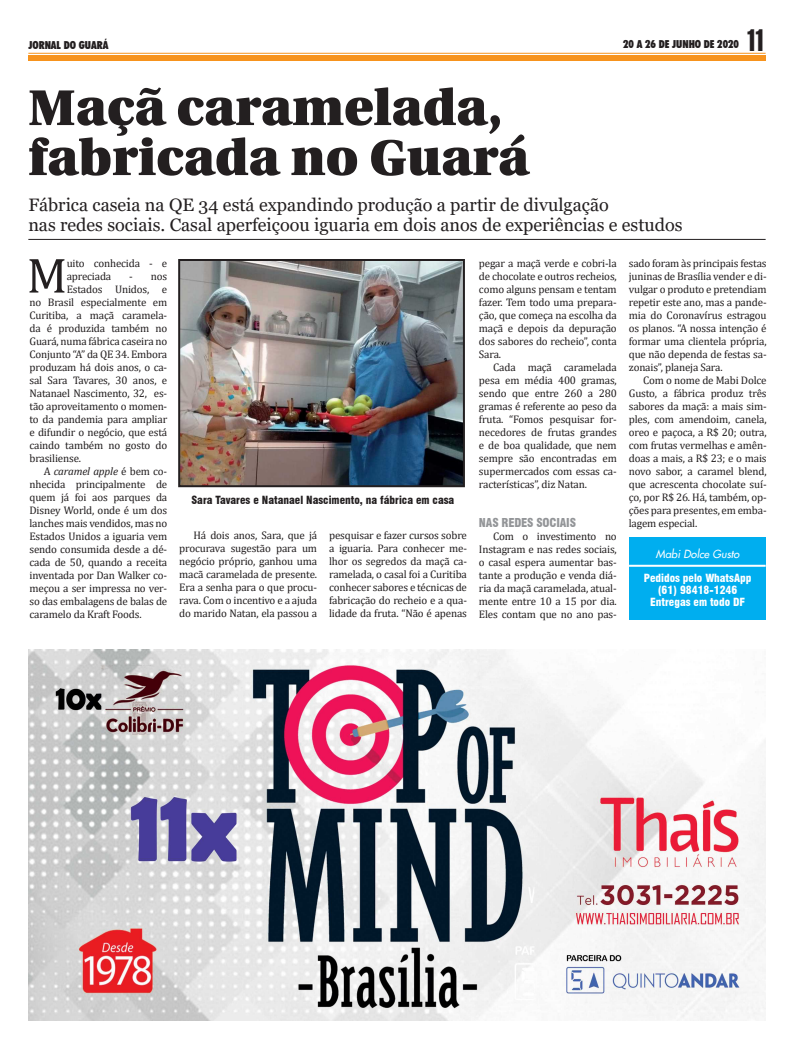
<style>
.page{position:relative;width:794px;height:1049px;background:#fff}
.page>*{position:absolute;margin:0;border:0;box-sizing:border-box;transform-origin:0 0}
.TITULO_de_Materia{font:900 50px/50px "Utopia";color:#231f20}
.Texto_Materia{font:50px "Cambria";color:#231f20}
.t1{font:29.6px "Swiss 911 BT Extra Compressed";color:#231f20}
.Sutian{font:18px/20px "Georgia";color:#231f20}
.Entretítulo{font:900 condensed 12px "Swiss 721 BT";letter-spacing:-.015em;color:#939598}
.Texto_Materia-2{font:11px/13px "Cambria";letter-spacing:-.015em;color:#231f20;text-align:justify}
.Legendas{font:900 condensed 11px/12px "Swiss 721 BT";color:#fff;text-align:center}
.Legendas-2{font:900 condensed 11px "Swiss 721 BT";color:#231f20}
.t2{font:900 condensed 11px "Futura BT";color:#231f20}
.Legendas-3{font:italic 11px "Futura 2";color:#fff}
.s1{font-style:italic}
</style>
<div class="page">
<div style="left:28px;top:55px;width:737px;height:6px;background:#f7931d"></div>
<hr style="left:28px;top:53px;width:737px;height:1px;background:#f7931d">
<div style="left:629px;top:537px;width:136px;height:83px;background:#00aeef"></div>
<hr style="left:629px;top:565px;width:136px;height:2px;background:#fff">
<img style="left:178px;top:259px;width:287px;height:229px">
<img style="left:28px;top:649px;width:737px;height:371px">
<hr style="left:28px;top:239px;width:737px;height:1px;background:#231f20">
<p class="t2" style="left:28px;top:38px;width:82px">JORNAL DO GUARÁ</p>
<p class="t2" style="left:623px;top:37px;width:117px">20 A 26 DE JUNHO DE 2020</p>
<h2 class="t1" style="left:746px;top:24px;width:21px">11</h2>
<p class="TITULO_de_Materia" style="left:28px;top:83px;width:502px">Maçã caramelada, fabricada no Guará</p>
<p class="Sutian" style="left:28px;top:195px;width:656px">Fábrica caseia na QE 34 está expandindo produção a partir de divulgação<br>nas redes sociais. Casal aperfeiçoou iguaria em dois anos de experiências e estudos</p>
<p class="Texto_Materia" style="left:27px;top:246px;width:42px">M</p>
<p class="Texto_Materia-2" style="left:67px;top:256px;width:102px">uito conhecida - e apreciada</p>
<p class="Texto_Materia-2" style="left:129px;top:269px;width:39px">- nos</p>
<p class="Texto_Materia-2" style="left:67px;top:282px;width:102px">Estados Unidos, e</p>
<p class="Texto_Materia-2" style="left:29px;top:295px;width:139px">no Brasil especialmente em</p>
<p class="Texto_Materia-2" style="left:29px;top:308px;width:139px">Curitiba, a maçã caramela-</p>
<p class="Texto_Materia-2" style="left:29px;top:321px;width:139px">da é produzida também no</p>
<p class="Texto_Materia-2" style="left:29px;top:334px;width:139px">Guará, numa fábrica caseira no</p>
<p class="Texto_Materia-2" style="left:29px;top:347px;width:139px">Conjunto “A” da QE 34. Embora</p>
<p class="Texto_Materia-2" style="left:29px;top:360px;width:139px">produzam há dois anos, o ca-</p>
<p class="Texto_Materia-2" style="left:29px;top:373px;width:139px">sal Sara Tavares, 30 anos, e</p>
<p class="Texto_Materia-2" style="left:29px;top:386px;width:139px">Natanael Nascimento, 32, es-</p>
<p class="Texto_Materia-2" style="left:29px;top:399px;width:139px">tão aproveitamento o momen-</p>
<p class="Texto_Materia-2" style="left:29px;top:412px;width:139px">to da pandemia para ampliar</p>
<p class="Texto_Materia-2" style="left:29px;top:425px;width:139px">e difundir o negócio, que está</p>
<p class="Texto_Materia-2" style="left:29px;top:438px;width:139px">caindo também no gosto do</p>
<p class="Texto_Materia-2" style="left:29px;top:451px;width:53px">brasiliense.</p>
<p class="Texto_Materia-2" style="left:29px;top:464px;width:139px;text-indent:14px">A <span class="s1">caramel apple</span> é bem co&shy;nhecida principalmente de quem já foi aos parques da Disney World, onde é um dos lanches mais vendidos, mas no Estados Unidos a iguaria vem sendo consumida desde a dé&shy;cada de 50, quando a receita inventada por Dan Walker co&shy;meçou a ser impressa no ver&shy;so das embalagens de balas de caramelo da Kraft Foods.</p>
<p class="Legendas-2" style="left:191px;top:493px;width:264px">Sara Tavares e Natanael Nascimento, na fábrica em casa</p>
<p class="Texto_Materia-2" style="left:179px;top:529px;width:139px;text-indent:14px">Há dois anos, Sara, que já procurava sugestão para um negócio próprio, ganhou uma macã caramelada de presente.<br>Era a senha para o que procu&shy;rava. Com o incentivo e a ajuda do marido Natan, ela passou a</p>
<p class="Texto_Materia-2" style="left:329px;top:529px;width:139px">pesquisar e fazer cursos sobre a iguaria. Para conhecer me&shy;lhor os segredos da maçã ca&shy;ramelada, o casal foi a Curitiba conhecer sabores e técnicas de fabricação do recheio e a qua&shy;lidade da fruta. “Não é apenas</p>
<p class="Texto_Materia-2" style="left:479px;top:256px;width:139px">pegar a maçã verde e cobri-la de chocolate e outros recheios, como alguns pensam e tentam fazer. Tem todo uma prepara&shy;ção, que começa na escolha da maçã e depois da depuração dos sabores do recheio”, conta Sara.</p>
<p class="Texto_Materia-2" style="left:479px;top:360px;width:139px;text-indent:14px">Cada maçã caramelada pesa em média 400 gramas, sendo que entre 260 a 280 gramas é referente ao peso da fruta. “Fomos pesquisar for&shy;necedores de frutas grandes e de boa qualidade, que nem sempre são encontradas em supermercados com essas ca&shy;racterísticas”, diz Natan.</p>
<p class="Entretítulo" style="left:479px;top:515px;width:98px">NAS REDES SOCIAIS</p>
<p class="Texto_Materia-2" style="left:479px;top:529px;width:139px;text-indent:14px">Com o investimento no Instagram e nas redes sociais, o casal espera aumentar bas&shy;tante a produção e venda diá&shy;ria da maçã caramelada, atual&shy;mente entre 10 a 15 por dia.<br>Eles contam que no ano pas-</p>
<p class="Texto_Materia-2" style="left:629px;top:256px;width:139px">sado foram às principais festas juninas de Brasília vender e di&shy;vulgar o produto e pretendiam repetir este ano, mas a pande&shy;mia do Coronavírus estragou os planos. “A nossa intenção é formar uma clientela própria, que não dependa de festas sa&shy;zonais”, planeja Sara.</p>
<p class="Texto_Materia-2" style="left:629px;top:373px;width:139px;text-indent:14px">Com o nome de Mabi Dolce Gusto, a fábrica produz três sabores da maçã: a mais sim&shy;ples, com amendoim, canela, oreo e paçoca, a R$ 20; outra, com frutas vermelhas e amên&shy;doas a mais, a R$ 23; e o mais novo sabor, a caramel blend, que acrescenta chocolate suí&shy;ço, por R$ 26. Há, também, op&shy;ções para presentes, em emba&shy;lagem especial.</p>
<p class="Legendas-3" style="left:656px;top:547px;width:85px">Mabi Dolce Gusto</p>
<p class="Legendas" style="left:644px;top:572px;width:109px">Pedidos pelo WhatsApp (61) 98418-1246<br>Entregas em todo DF</p>
</div>
